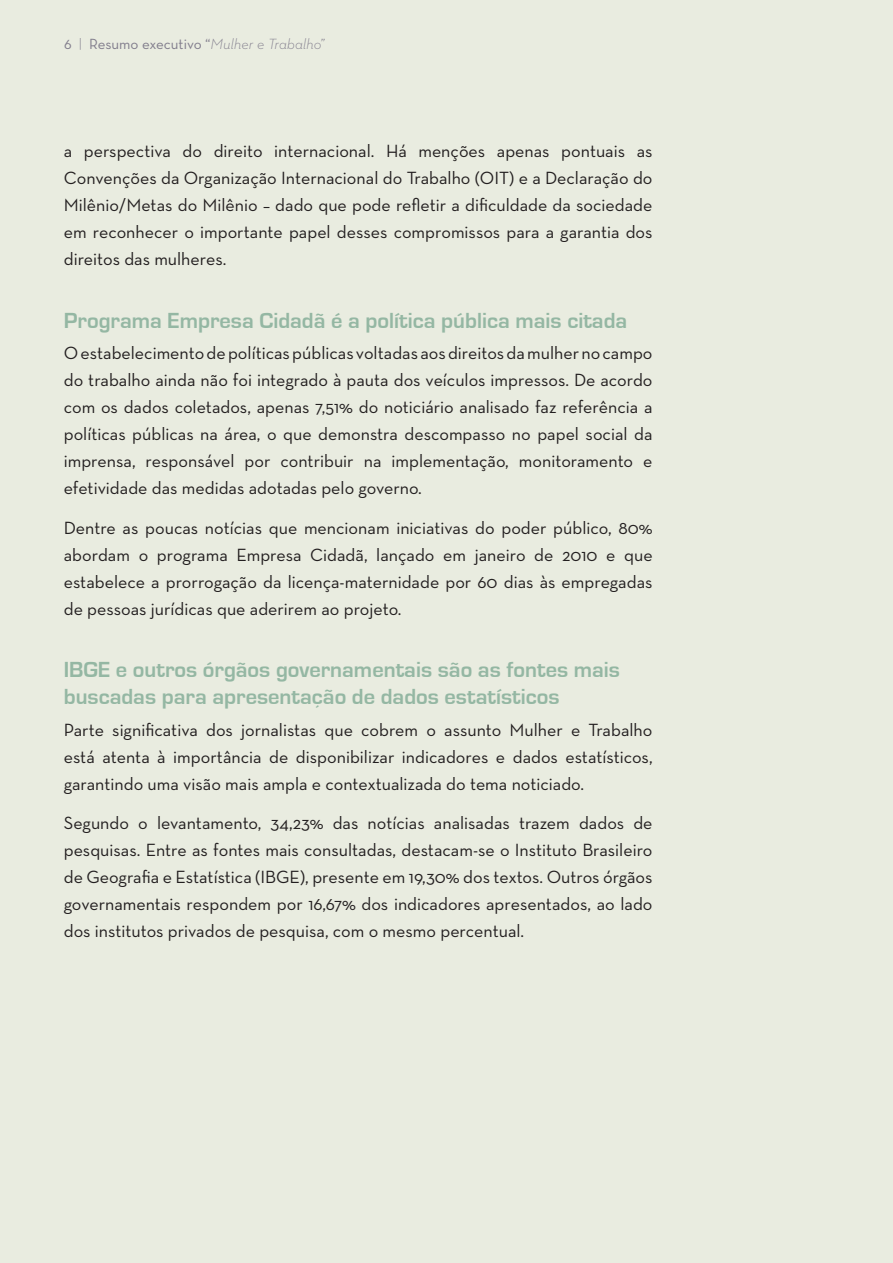
<style>
.page{position:relative;width:893px;height:1263px;background:#e9ece0}
.page>*{position:absolute;margin:0;border:0;box-sizing:border-box;transform-origin:0 0}
.titulo_-_new_copy{font:700 22.5px/27px "Eurostile";color:#94b7a3}
.titulo_-_new_copy-2{font:18px/27px "Neutra Text";color:#231f20;text-align:justify}
.t1{font:15px "Neutra Text";color:#817d8c}
.s1{font-family:"Neutra Text Light SC"}
.s2{font-weight:300;font-style:italic}
</style>
<div class="page">
<p class="t1" style="left:64px;top:35px;width:262px">6 <span class="s1">|</span> Resumo executivo “<span class="s2">Mulher e Trabalho”</span></p>
<p class="titulo_-_new_copy-2" style="left:64px;top:137px;width:590px">a perspectiva do direito internacional. Há menções apenas pontuais as Convenções da Organização Internacional do Trabalho (OIT) e a Declaração do Milênio/Metas do Milênio – dado que pode refletir a dificuldade da sociedade em reconhecer o importante papel desses compromissos para a garantia dos direitos das mulheres.</p>
<p class="titulo_-_new_copy" style="left:64px;top:307px;width:565px">Programa Empresa Cidadã é a política pública mais citada</p>
<p class="titulo_-_new_copy-2" style="left:64px;top:339px;width:590px">O estabelecimento de políticas públicas voltadas aos direitos da mulher no campo do trabalho ainda não foi integrado à pauta dos veículos impressos. De acordo com os dados coletados, apenas 7,51% do noticiário analisado faz referência a políticas públicas na área, o que demonstra descompasso no papel social da imprensa, responsável por contribuir na implementação, monitoramento e efetividade das medidas adotadas pelo governo.</p>
<p class="titulo_-_new_copy-2" style="left:64px;top:514px;width:590px">Dentre as poucas notícias que mencionam iniciativas do poder público, 80% abordam o programa Empresa Cidadã, lançado em janeiro de 2010 e que estabelece a prorrogação da licença-maternidade por 60 dias às empregadas de pessoas jurídicas que aderirem ao projeto.</p>
<p class="titulo_-_new_copy" style="left:64px;top:657px;width:558px">IBGE e outros órgãos governamentais são as fontes mais buscadas para apresentação de dados estatísticos</p>
<p class="titulo_-_new_copy-2" style="left:64px;top:716px;width:590px">Parte significativa dos jornalistas que cobrem o assunto Mulher e Trabalho está atenta à importância de disponibilizar indicadores e dados estatísticos, garantindo uma visão mais ampla e contextualizada do tema noticiado.</p>
<p class="titulo_-_new_copy-2" style="left:64px;top:809px;width:590px">Segundo o levantamento, 34,23% das notícias analisadas trazem dados de pesquisas. Entre as fontes mais consultadas, destacam-se o Instituto Brasileiro de Geografia e Estatística (IBGE), presente em 19,30% dos textos. Outros órgãos governamentais respondem por 16,67% dos indicadores apresentados, ao lado dos institutos privados de pesquisa, com o mesmo percentual.</p>
</div>
